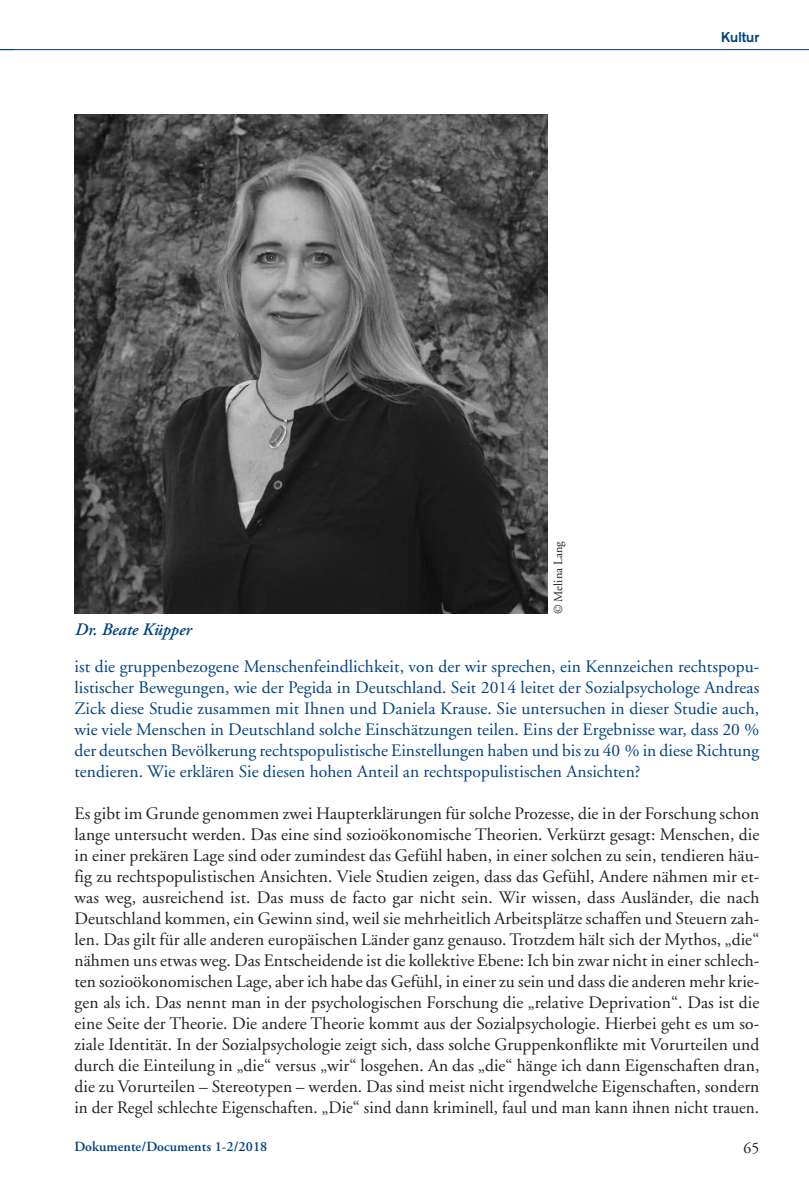
<style>
.page{position:relative;width:809px;height:1191px;background:#fff}
.page>*{position:absolute;margin:0;border:0;box-sizing:border-box;transform-origin:0 0}
.t1{font:17.5px/21px "Adobe Garamond";letter-spacing:.005em;color:#231f20;text-align:justify}
.t2{font:17.5px/21px "Adobe Garamond";letter-spacing:.005em;color:#014181;text-align:justify}
.t3{font:italic 600 17.5px "Adobe Garamond";letter-spacing:.005em;color:#014181}
.t4{font:15.75px "Adobe Garamond";color:#231f20}
.t5{font:600 14px "Adobe Garamond";letter-spacing:.005em;color:#014181}
.t6{font:700 14px "Akzidenz Grotesk";letter-spacing:.005em;color:#014181}
.t7{font:12.25px "Adobe Garamond";letter-spacing:.005em;color:#231f20}
</style>
<div class="page">
<hr style="left:0;top:49px;width:809px;height:1px;background:#014181">
<img style="left:74px;top:114px;width:473px;height:499px">
<p class="t3" style="left:74px;top:623px;width:118px">Dr. Beate Küpper</p>
<p class="t6" style="left:721px;top:32px;width:40px">Kultur</p>
<p class="t7" style="left:553px;top:614px;width:74px;rotate:-90deg">© Melina Lang</p>
<p class="t2" style="left:74px;top:657px;width:686px">ist die gruppenbezogene Menschenfeindlichkeit, von der wir sprechen, ein Kennzeichen rechtspopu&shy;listischer Bewegungen, wie der Pegida in Deutschland. Seit 2014 leitet der Sozialpsychologe Andreas Zick diese Studie zusammen mit Ihnen und Daniela Krause. Sie untersuchen in dieser Studie auch, wie viele Menschen in Deutschland solche Einschätzungen teilen. Eins der Ergebnisse war, dass 20 % der deutschen Bevölkerung rechtspopulistische Einstellungen haben und bis zu 40 % in diese Richtung tendieren. Wie erklären Sie diesen hohen Anteil an rechtspopulistischen Ansichten?</p>
<p class="t1" style="left:74px;top:804px;width:686px">Es gibt im Grunde genommen zwei Haupterklärungen für solche Prozesse, die in der Forschung schon lange untersucht werden. Das eine sind sozioökonomische Theorien. Verkürzt gesagt: Menschen, die in einer prekären Lage sind oder zumindest das Gefühl haben, in einer solchen zu sein, tendieren häu&shy;fig zu rechtspopulistischen Ansichten. Viele Studien zeigen, dass das Gefühl, Andere nähmen mir et&shy;was weg, ausreichend ist. Das muss de facto gar nicht sein. Wir wissen, dass Ausländer, die nach Deutschland kommen, ein Gewinn sind, weil sie mehrheitlich Arbeitsplätze schaffen und Steuern zah&shy;len. Das gilt für alle anderen europäischen Länder ganz genauso. Trotzdem hält sich der Mythos, „die“ nähmen uns etwas weg. Das Entscheidende ist die kollektive Ebene: Ich bin zwar nicht in einer schlech&shy;ten sozioökonomischen Lage, aber ich habe das Gefühl, in einer zu sein und dass die anderen mehr krie&shy;gen als ich. Das nennt man in der psychologischen Forschung die „relative Deprivation“. Das ist die eine Seite der Theorie. Die andere Theorie kommt aus der Sozialpsychologie. Hierbei geht es um so&shy;ziale Identität. In der Sozialpsychologie zeigt sich, dass solche Gruppenkonflikte mit Vorurteilen und durch die Einteilung in „die“ versus „wir“ losgehen. An das „die“ hänge ich dann Eigenschaften dran, die zu Vorurteilen – Stereotypen – werden. Das sind meist nicht irgendwelche Eigenschaften, sondern in der Regel schlechte Eigenschaften. „Die“ sind dann kriminell, faul und man kann ihnen nicht trauen.</p>
<p class="t5" style="left:74px;top:1141px;width:194px">Dokumente/Documents 1-2/2018</p>
<p class="t4" style="left:743px;top:1141px;width:17px">65</p>
</div>
